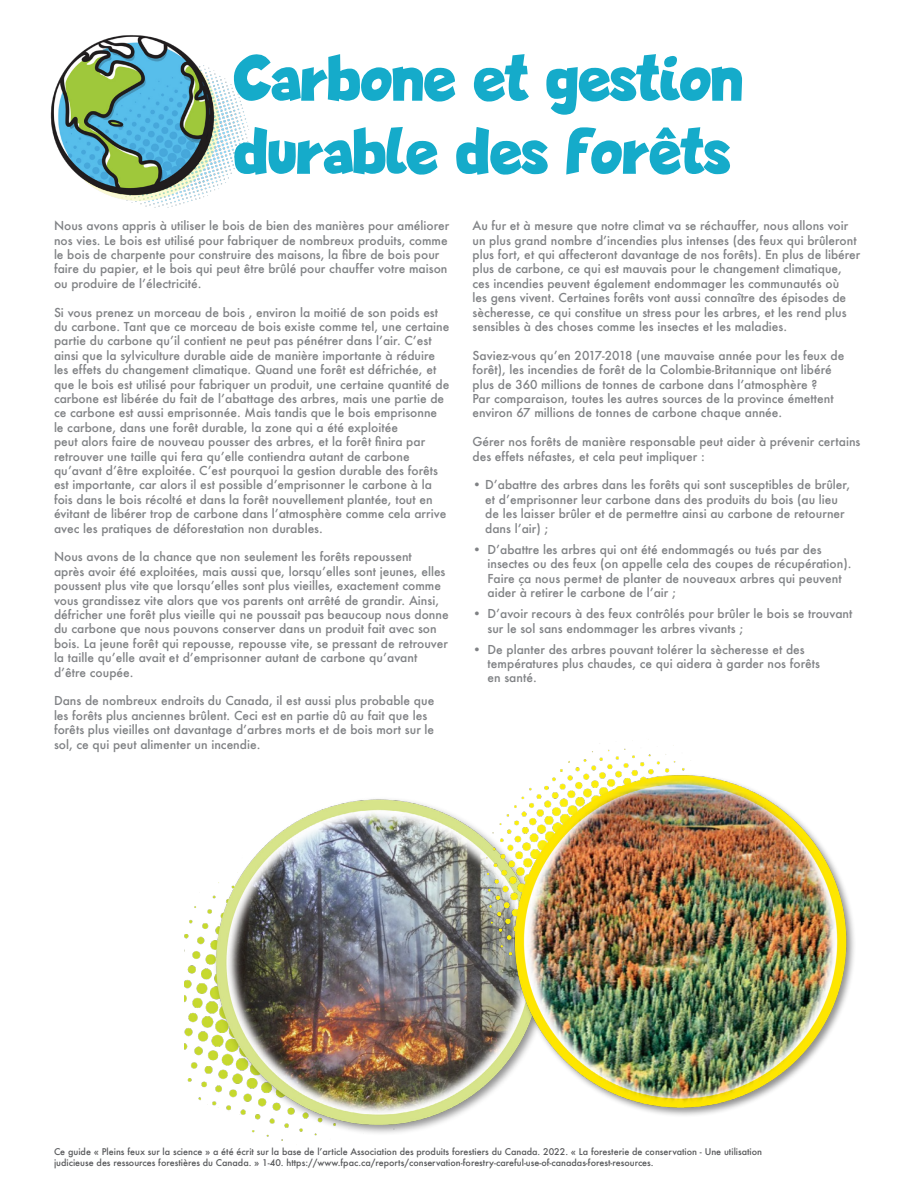
<style>
.page{position:relative;width:918px;height:1188px;background:#fff}
.page>*{position:absolute;margin:0;border:0;box-sizing:border-box;transform-origin:0 0}
.t1{font:700 65.85px/73.1px "Lapsus Pro";letter-spacing:.02em;color:#15abca}
.t2{font:500 12px/14.4px "Futura";color:#808285}
.t3{font:500 9px/10.8px "Futura";color:#58595b}
</style>
<div class="page">
<img style="left:50px;top:35px;width:199px;height:173px">
<img style="left:185px;top:799px;width:273px;height:352px">
<img style="left:225px;top:810px;width:259px;height:305px">
<img style="left:484px;top:745px;width:370px;height:371px">
<img style="left:526px;top:776px;width:311px;height:328px">
<h1 class="t1" style="left:234px;top:42px;width:509px">Carbone et gestion durable des forêts</h1>
<p class="t2" style="left:54px;top:218px;width:397px">Nous avons appris à utiliser le bois de bien des manières pour améliorer nos vies. Le bois est utilisé pour fabriquer de nombreux produits, comme le bois de charpente pour construire des maisons, la fibre de bois pour faire du papier, et le bois qui peut être brûlé pour chauffer votre maison ou produire de l’électricité.</p>
<p class="t2" style="left:54px;top:305px;width:397px">Si vous prenez un morceau de bois , environ la moitié de son poids est du carbone. Tant que ce morceau de bois existe comme tel, une certaine partie du carbone qu’il contient ne peut pas pénétrer dans l’air. C’est ainsi que la sylviculture durable aide de manière importante à réduire les effets du changement climatique. Quand une forêt est défrichée, et que le bois est utilisé pour fabriquer un produit, une certaine quantité de carbone est libérée du fait de l’abattage des arbres, mais une partie de ce carbone est aussi emprisonnée. Mais tandis que le bois emprisonne le carbone, dans une forêt durable, la zone qui a été exploitée<br>peut alors faire de nouveau pousser des arbres, et la forêt finira par retrouver une taille qui fera qu’elle contiendra autant de carbone qu’avant d’être exploitée. C’est pourquoi la gestion durable des forêts est importante, car alors il est possible d’emprisonner le carbone à la fois dans le bois récolté et dans la forêt nouvellement plantée, tout en évitant de libérer trop de carbone dans l’atmosphère comme cela arrive avec les pratiques de déforestation non durables.</p>
<p class="t2" style="left:54px;top:550px;width:396px">Nous avons de la chance que non seulement les forêts repoussent<br>après avoir été exploitées, mais aussi que, lorsqu’elles sont jeunes, elles poussent plus vite que lorsqu’elles sont plus vieilles, exactement comme vous grandissez vite alors que vos parents ont arrêté de grandir. Ainsi, défricher une forêt plus vieille qui ne poussait pas beaucoup nous donne du carbone que nous pouvons conserver dans un produit fait avec son bois. La jeune forêt qui repousse, repousse vite, se pressant de retrouver la taille qu’elle avait et d’emprisonner autant de carbone qu’avant d’être coupée.</p>
<p class="t2" style="left:54px;top:694px;width:382px">Dans de nombreux endroits du Canada, il est aussi plus probable que les forêts plus anciennes brûlent. Ceci est en partie dû au fait que les forêts plus vieilles ont davantage d’arbres morts et de bois mort sur le sol, ce qui peut alimenter un incendie.</p>
<p class="t2" style="left:472px;top:218px;width:389px">Au fur et à mesure que notre climat va se réchauffer, nous allons voir un plus grand nombre d’incendies plus intenses (des feux qui brûleront plus fort, et qui affecteront davantage de nos forêts). En plus de libérer plus de carbone, ce qui est mauvais pour le changement climatique, ces incendies peuvent également endommager les communautés où<br>les gens vivent. Certaines forêts vont aussi connaître des épisodes de sècheresse, ce qui constitue un stress pour les arbres, et les rend plus sensibles à des choses comme les insectes et les maladies.</p>
<p class="t2" style="left:472px;top:348px;width:373px">Saviez-vous qu’en 2017-2018 (une mauvaise année pour les feux de forêt), les incendies de forêt de la Colombie-Britannique ont libéré plus de 360 millions de tonnes de carbone dans l’atmosphère ?<br>Par comparaison, toutes les autres sources de la province émettent environ 67 millions de tonnes de carbone chaque année.</p>
<p class="t2" style="left:472px;top:434px;width:389px">Gérer nos forêts de manière responsable peut aider à prévenir certains des effets néfastes, et cela peut impliquer :</p>
<p class="t2" style="left:485px;top:478px;width:367px;text-indent:-13px">• D’abattre des arbres dans les forêts qui sont susceptibles de brûler, et d’emprisonner leur carbone dans des produits du bois (au lieu de les laisser brûler et de permettre ainsi au carbone de retourner dans l’air) ;</p>
<p class="t2" style="left:488px;top:542px;width:365px;text-indent:-15px">• D’abattre les arbres qui ont été endommagés ou tués par des insectes ou des feux (on appelle cela des coupes de récupération).<br>Faire ça nous permet de planter de nouveaux arbres qui peuvent aider à retirer le carbone de l’air ;</p>
<p class="t2" style="left:488px;top:606px;width:366px;text-indent:-15px">• D’avoir recours à des feux contrôlés pour brûler le bois se trouvant sur le sol sans endommager les arbres vivants ;</p>
<p class="t2" style="left:488px;top:642px;width:334px;text-indent:-15px">• De planter des arbres pouvant tolérer la sècheresse et des températures plus chaudes, ce qui aidera à garder nos forêts en santé.</p>
<p class="t3" style="left:54px;top:1146px;width:710px">Ce guide « Pleins feux sur la science » a été écrit sur la base de l’article Association des produits forestiers du Canada. 2022. « La foresterie de conservation - Une utilisation judicieuse des ressources forestières du Canada. » 1-40. https://www.fpac.ca/reports/conservation-forestry-careful-use-of-canadas-forest-resources.</p>
</div>
